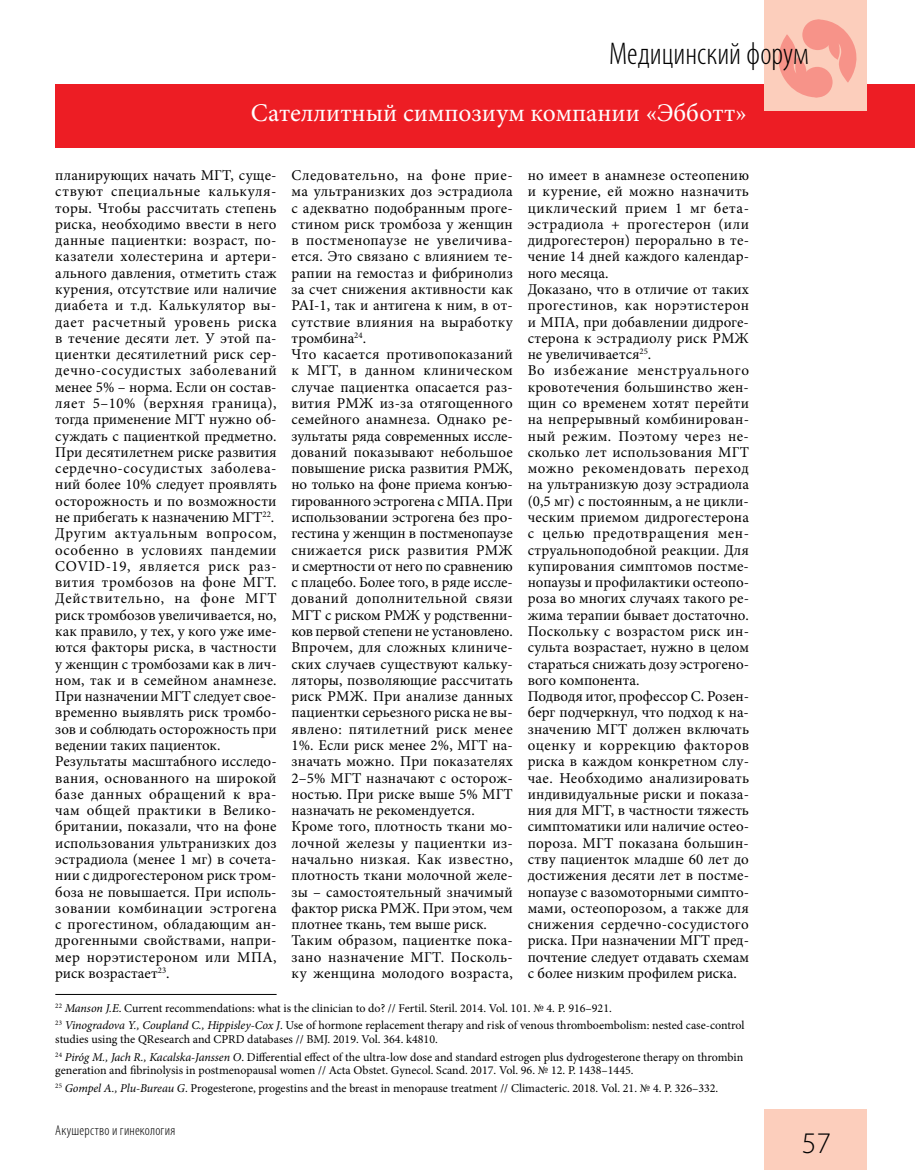
<style>
.page{position:relative;width:915px;height:1170px;background:#fff}
.page>*{position:absolute;margin:0;border:0;box-sizing:border-box;transform-origin:0 0}
.t1{font:300 condensed 31.5px "Myriad Pro";color:#000}
.t2{font:300 30px "Myriad Pro";color:#000}
.t3{font:25.5px "Minion Pro";color:#fff}
.t4{font:15px/16.2px "Minion Pro";letter-spacing:.015em;color:#000}
.t5{font:300 condensed 14.25px "Myriad Pro";letter-spacing:.015em;color:#000}
.t6{font:12px/17.7px "Minion Pro";color:#000}
.s1{font-style:italic}
</style>
<div class="page">
<div style="left:55px;top:84px;width:859px;height:63px;background:#ed1d24"></div>
<div style="left:764px;top:0;width:102px;height:111px;background:#fccebc"></div>
<div style="left:764px;top:1108px;width:102px;height:61px;background:#fccebc"></div>
<svg style="left:778px;top:19px;width:79px;height:79px"></svg>
<hr style="left:55px;top:994px;width:221px;height:1px;background:#000">
<h1 class="t1" style="left:608px;top:35px;width:201px">Медицинский форум</h1>
<h3 class="t3" style="left:251px;top:95px;width:497px">Сателлитный симпозиум компании «Эбботт»</h3>
<p class="t4" style="left:55px;top:167px;width:223px">планирующих начать МГТ, суще&shy;ствуют специальные калькуля&shy;торы. Чтобы рассчитать степень риска, необходимо ввести в него данные пациентки: возраст, по&shy;казатели холестерина и артери&shy;ального давления, отметить стаж курения, отсутствие или наличие диабета и т.д. Калькулятор вы&shy;дает расчетный уровень риска в течение десяти лет. У этой па&shy;циентки десятилетний риск сер&shy;дечно-сосудистых заболеваний менее 5% – норма. Если он состав&shy;ляет 5–10% (верхняя граница), тогда применение МГТ нужно об&shy;суждать с пациенткой предметно.<br>При десятилетнем риске развития сердечно-сосудистых заболева&shy;ний более 10% следует проявлять осторожность и по возможности не прибегать к назначению МГТ<sup>22</sup>.<br>Другим актуальным вопросом, особенно в условиях пандемии<br>COVID-19, является риск раз&shy;вития тромбозов на фоне МГТ.<br>Действительно, на фоне МГТ риск тромбозов увеличивается, но, как правило, у тех, у кого уже име&shy;ются факторы риска, в частности у женщин с тромбозами как в лич&shy;ном, так и в семейном анамнезе.<br>При назначении МГТ следует свое&shy;временно выявлять риск тромбо&shy;зов и соблюдать осторожность при ведении таких пациенток.<br>Результаты масштабного исследо&shy;вания, основанного на широкой базе данных обращений к вра&shy;чам общей практики в Велико&shy;британии, показали, что на фоне использования ультранизких доз эстрадиола (менее 1 мг) в сочета&shy;нии с дидрогестероном риск тром&shy;боза не повышается. При исполь&shy;зовании комбинации эстрогена с прогестином, обладающим ан&shy;дрогенными свойствами, напри&shy;мер норэтистероном или МПА, риск возрастает<sup>23</sup>.</p>
<p class="t4" style="left:291px;top:167px;width:223px">Следовательно, на фоне прие&shy;ма ультранизких доз эстрадиола с адекватно подобранным проге&shy;стином риск тромбоза у женщин в постменопаузе не увеличива&shy;ется. Это связано с влиянием те&shy;рапии на гемостаз и фибринолиз за счет снижения активности как<br>PAI-1, так и антигена к ним, в от&shy;сутствие влияния на выработку тромбина<sup>24</sup>.<br>Что касается противопоказаний к МГТ, в данном клиническом случае пациентка опасается раз&shy;вития РМЖ из-за отягощенного семейного анамнеза. Однако ре&shy;зультаты ряда современных иссле&shy;дований показывают небольшое повышение риска развития РМЖ, но только на фоне приема конъю&shy;гированного эстрогена с МПА. При использовании эстрогена без про&shy;гестина у женщин в постменопаузе снижается риск развития РМЖ и смертности от него по сравнению с плацебо. Более того, в ряде иссле&shy;дований дополнительной связи<br>МГТ с риском РМЖ у родственни&shy;ков первой степени не установлено.<br>Впрочем, для сложных клиниче&shy;ских случаев существуют кальку&shy;ляторы, позволяющие рассчитать риск РМЖ. При анализе данных пациентки серьезного риска не вы&shy;явлено: пятилетний риск менее<br>1%. Если риск менее 2%, МГТ на&shy;значать можно. При показателях<br>2–5% МГТ назначают с осторож&shy;ностью. При риске выше 5% МГТ назначать не рекомендуется.<br>Кроме того, плотность ткани мо&shy;лочной железы у пациентки из&shy;начально низкая. Как известно, плотность ткани молочной желе&shy;зы – самостоятельный значимый фактор риска РМЖ. При этом, чем плотнее ткань, тем выше риск.<br>Таким образом, пациентке пока&shy;зано назначение МГТ. Посколь&shy;ку женщина молодого возраста,</p>
<p class="t4" style="left:527px;top:167px;width:223px">но имеет в анамнезе остеопению и курение, ей можно назначить циклический прием 1 мг бета&shy;эстрадиола + прогестерон (или дидрогестерон) перорально в те&shy;чение 14 дней каждого календар&shy;ного месяца.<br>Доказано, что в отличие от таких прогестинов, как норэтистерон и МПА, при добавлении дидроге&shy;стерона к эстрадиолу риск РМЖ не увеличивается<sup>25</sup>.<br>Во избежание менструального кровотечения большинство жен&shy;щин со временем хотят перейти на непрерывный комбинирован&shy;ный режим. Поэтому через не&shy;сколько лет использования МГТ можно рекомендовать переход на ультранизкую дозу эстрадиола (0,5 мг) с постоянным, а не цикли&shy;ческим приемом дидрогестерона с целью предотвращения мен&shy;струальноподобной реакции. Для купирования симптомов постме&shy;нопаузы и профилактики остеопо&shy;роза во многих случаях такого ре&shy;жима терапии бывает достаточно.<br>Поскольку с возрастом риск ин&shy;сульта возрастает, нужно в целом стараться снижать дозу эстрогено&shy;вого компонента.<br>Подводя итог, профессор С. Розен&shy;берг подчеркнул, что подход к на&shy;значению МГТ должен включать оценку и коррекцию факторов риска в каждом конкретном слу&shy;чае. Необходимо анализировать индивидуальные риски и показа&shy;ния для МГТ, в частности тяжесть симптоматики или наличие остео&shy;пороза. МГТ показана большин&shy;ству пациенток младше 60 лет до достижения десяти лет в постме&shy;нопаузе с вазомоторными симпто&shy;мами, остеопорозом, а также для снижения сердечно-сосудистого риска. При назначении МГТ пред&shy;почтение следует отдавать схемам с более низким профилем риска.</p>
<p class="t6" style="left:55px;top:998px;width:690px"><sup>22</sup> <span class="s1">Manson J.E</span>. Current recommendations: what is the clinician to do? // Fertil. Steril. 2014. Vol. 101. № 4. P. 916–921.<br><sup>23</sup> <span class="s1">Vinogradova Y., Coupland C., Hippisley-Cox J</span>. Use of hormone replacement therapy and risk of venous thromboembolism: nested case-control</p>
<p class="t6" style="left:55px;top:1030px;width:689px">studies using the QResearch and CPRD databases // BMJ. 2019. Vol. 364. k4810.<br><sup>24</sup> <span class="s1">Piróg M., Jach R., Kacalska-Janssen O</span>. Differential effect of the ultra-low dose and standard estrogen plus dydrogesterone therapy on thrombin</p>
<p class="t6" style="left:55px;top:1061px;width:664px">generation and fibrinolysis in postmenopausal women // Acta Obstet. Gynecol. Scand. 2017. Vol. 96. № 12. P. 1438–1445.<br><sup>25</sup> <span class="s1">Gompel A., Plu-Bureau G</span>. Progesterone, progestins and the breast in menopause treatment // Climacteric. 2018. Vol. 21. № 4. P. 326–332.</p>
<p class="t5" style="left:55px;top:1121px;width:121px">Акушерство и гинекология</p>
<h2 class="t2" style="left:801px;top:1125px;width:31px">57</h2>
</div>
